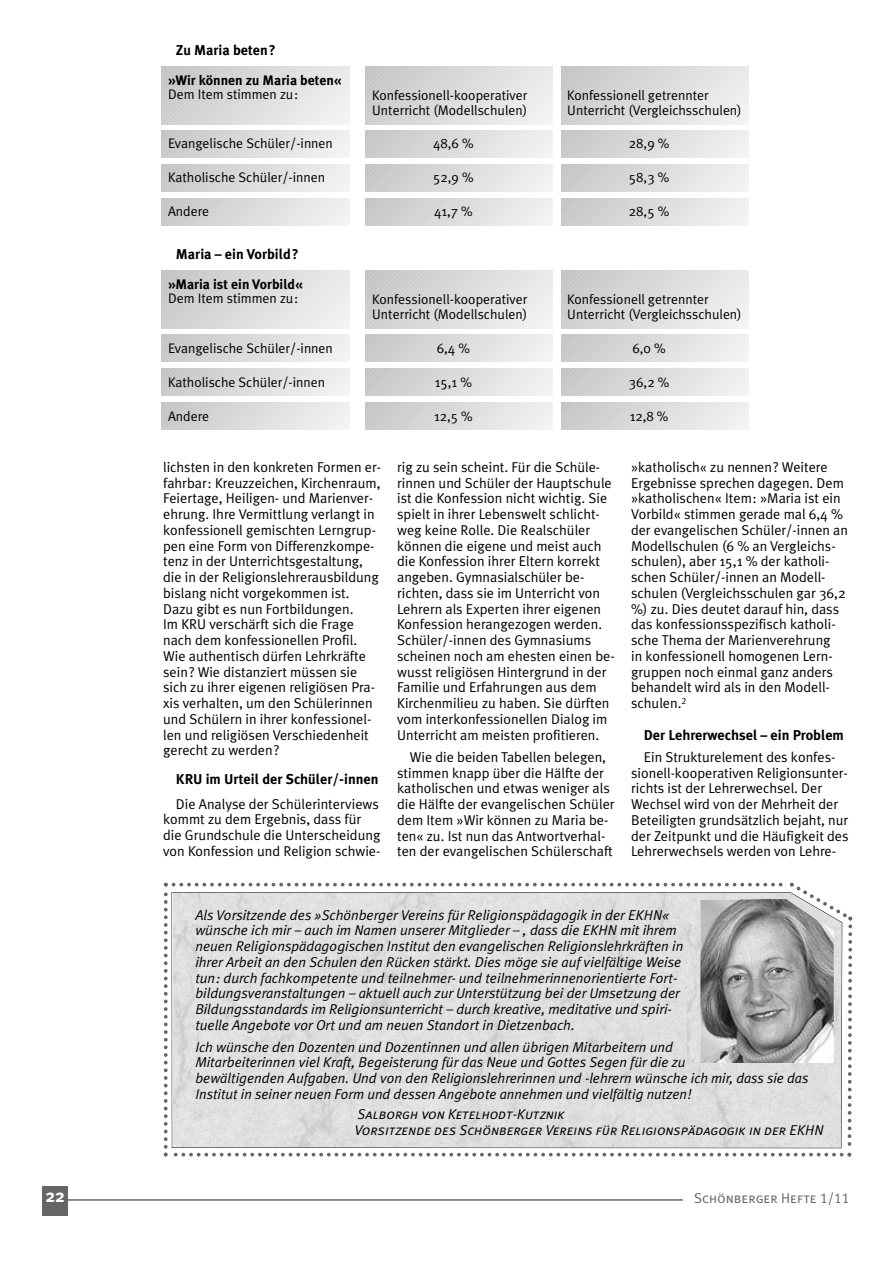
<style>
.page{position:relative;width:893px;height:1263px;background:#fff}
.page>*{position:absolute;margin:0;border:0;box-sizing:border-box;transform-origin:0 0}
.t1{font:700 18px "Meta Plus";color:#fff}
.t2{font:14.25px/15.8px "Meta Plus Normal";color:#000}
.t3{font:italic 14.25px/15.8px "Meta Plus Normal";color:#000}
.t4{font:italic 14.25px/15.8px "Meta Plus Normal Caps";color:#000}
.t5{font:700 14.25px "Meta Plus";color:#000}
.t6{font:14.25px "Meta Plus Normal Caps";color:#666}
.t7{font:13.8px/14.7px "Meta Plus Normal";color:#000}
.t8{font:700 13.8px "Meta Plus";color:#000}
</style>
<div class="page">
<svg style="left:162px;top:66px;width:187px;height:58px;background:#dcdcdc"></svg>
<svg style="left:164px;top:882px;width:689px;height:275px;background:#dedede"></svg>
<img style="left:700px;top:899px;width:133px;height:164px">
<img style="left:688px;top:898px;width:8px;height:164px">
<svg style="left:366px;top:66px;width:186px;height:58px;background:#dcdcdc"></svg>
<svg style="left:366px;top:130px;width:186px;height:27px;background:#dcdcdc"></svg>
<svg style="left:366px;top:164px;width:186px;height:27px;background:#dcdcdc"></svg>
<svg style="left:366px;top:198px;width:186px;height:27px;background:#dcdcdc"></svg>
<svg style="left:561px;top:130px;width:187px;height:27px;background:#dcdcdc"></svg>
<svg style="left:561px;top:164px;width:187px;height:27px;background:#dcdcdc"></svg>
<svg style="left:561px;top:198px;width:187px;height:27px;background:#dcdcdc"></svg>
<svg style="left:561px;top:66px;width:187px;height:58px;background:#dcdcdc"></svg>
<svg style="left:162px;top:130px;width:187px;height:27px;background:#dcdcdc"></svg>
<svg style="left:162px;top:164px;width:187px;height:27px;background:#dcdcdc"></svg>
<svg style="left:162px;top:198px;width:187px;height:27px;background:#dcdcdc"></svg>
<svg style="left:162px;top:271px;width:187px;height:57px;background:#dcdcdc"></svg>
<svg style="left:366px;top:270px;width:186px;height:58px;background:#dcdcdc"></svg>
<svg style="left:366px;top:334px;width:186px;height:27px;background:#dcdcdc"></svg>
<svg style="left:366px;top:368px;width:186px;height:27px;background:#dcdcdc"></svg>
<svg style="left:366px;top:402px;width:186px;height:27px;background:#dcdcdc"></svg>
<svg style="left:561px;top:334px;width:187px;height:27px;background:#dcdcdc"></svg>
<svg style="left:561px;top:368px;width:187px;height:27px;background:#dcdcdc"></svg>
<svg style="left:561px;top:402px;width:187px;height:27px;background:#dcdcdc"></svg>
<svg style="left:561px;top:270px;width:187px;height:58px;background:#dcdcdc"></svg>
<svg style="left:162px;top:334px;width:187px;height:27px;background:#dcdcdc"></svg>
<svg style="left:162px;top:368px;width:187px;height:27px;background:#dcdcdc"></svg>
<svg style="left:162px;top:402px;width:187px;height:27px;background:#dcdcdc"></svg>
<div style="left:43px;top:1186px;width:25px;height:29px;background:#666"></div>
<hr style="left:68px;top:1199px;width:614px;height:2px;background:#666">
<p class="t5" style="left:176px;top:44px;width:101px">Zu Maria beten?</p>
<p class="t8" style="left:168px;top:74px;width:175px">»Wir können zu Maria beten«</p>
<p class="t7" style="left:168px;top:88px;width:132px">Dem Item stimmen zu:</p>
<p class="t7" style="left:168px;top:137px;width:166px">Evangelische Schüler/-innen</p>
<p class="t7" style="left:168px;top:171px;width:158px">Katholische Schüler/-innen</p>
<p class="t7" style="left:168px;top:205px;width:43px">Andere</p>
<p class="t5" style="left:176px;top:249px;width:124px">Maria – ein Vorbild?</p>
<p class="t8" style="left:168px;top:278px;width:136px">»Maria ist ein Vorbild«</p>
<p class="t7" style="left:168px;top:292px;width:132px">Dem Item stimmen zu:</p>
<p class="t7" style="left:168px;top:341px;width:166px">Evangelische Schüler/-innen</p>
<p class="t7" style="left:168px;top:375px;width:158px">Katholische Schüler/-innen</p>
<p class="t7" style="left:168px;top:409px;width:43px">Andere</p>
<p class="t7" style="left:372px;top:89px;width:157px">Konfessionell-kooperativer<br>Unterricht (Modellschulen)</p>
<p class="t7" style="left:433px;top:137px;width:42px">48,6 %</p>
<p class="t7" style="left:433px;top:171px;width:42px">52,9 %</p>
<p class="t7" style="left:434px;top:205px;width:40px">41,7 %</p>
<p class="t7" style="left:372px;top:293px;width:157px">Konfessionell-kooperativer<br>Unterricht (Modellschulen)</p>
<p class="t7" style="left:437px;top:341px;width:35px">6,4 %</p>
<p class="t7" style="left:435px;top:375px;width:38px">15,1 %</p>
<p class="t7" style="left:434px;top:409px;width:40px">12,5 %</p>
<p class="t7" style="left:567px;top:89px;width:176px">Konfessionell getrennter<br>Unterricht (Vergleichsschulen)</p>
<p class="t7" style="left:629px;top:137px;width:42px">28,9 %</p>
<p class="t7" style="left:629px;top:171px;width:42px">58,3 %</p>
<p class="t7" style="left:629px;top:205px;width:42px">28,5 %</p>
<p class="t7" style="left:567px;top:293px;width:176px">Konfessionell getrennter<br>Unterricht (Vergleichsschulen)</p>
<p class="t7" style="left:632px;top:341px;width:35px">6,0 %</p>
<p class="t7" style="left:629px;top:375px;width:42px">36,2 %</p>
<p class="t7" style="left:629px;top:409px;width:40px">12,8 %</p>
<p class="t2" style="left:163px;top:460px;width:219px">lichsten in den konkreten Formen er&shy;fahrbar: Kreuzzeichen, Kirchenraum, Feiertage, Heiligen- und Marienver&shy;ehrung. Ihre Vermittlung verlangt in konfessionell gemischten Lerngrup&shy;pen eine Form von Differenzkompe&shy;tenz in der Unterrichtsgestaltung, die in der Religionslehrerausbildung bislang nicht vorgekommen ist.<br>Dazu gibt es nun Fortbildungen.<br>Im KRU verschärft sich die Frage nach dem konfessionellen Profil.<br>Wie authentisch dürfen Lehrkräfte sein? Wie distanziert müssen sie sich zu ihrer eigenen religiösen Pra&shy;xis verhalten, um den Schülerinnen und Schülern in ihrer konfessionel&shy;len und religiösen Verschiedenheit gerecht zu werden?</p>
<p class="t5" style="left:176px;top:773px;width:204px">KRU im Urteil der Schüler/-innen</p>
<p class="t2" style="left:163px;top:797px;width:219px;text-indent:13px">Die Analyse der Schülerinterviews kommt zu dem Ergebnis, dass für die Grundschule die Unterscheidung von Konfession und Religion schwie-</p>
<p class="t2" style="left:397px;top:460px;width:219px">rig zu sein scheint. Für die Schüle&shy;rinnen und Schüler der Hauptschule ist die Konfession nicht wichtig. Sie spielt in ihrer Lebenswelt schlicht&shy;weg keine Rolle. Die Realschüler können die eigene und meist auch die Konfession ihrer Eltern korrekt angeben. Gymnasialschüler be&shy;richten, dass sie im Unterricht von Lehrern als Experten ihrer eigenen Konfession herangezogen werden.<br>Schüler/-innen des Gymnasiums scheinen noch am ehesten einen be&shy;wusst religiösen Hintergrund in der Familie und Erfahrungen aus dem Kirchenmilieu zu haben. Sie dürften vom interkonfessionellen Dialog im Unterricht am meisten profitieren.</p>
<p class="t2" style="left:397px;top:750px;width:219px;text-indent:13px">Wie die beiden Tabellen belegen, stimmen knapp über die Hälfte der katholischen und etwas weniger als die Hälfte der evangelischen Schüler dem Item »Wir können zu Maria be&shy;ten« zu. Ist nun das Antwortverhal&shy;ten der evangelischen Schülerschaft</p>
<p class="t2" style="left:631px;top:460px;width:218px">»katholisch« zu nennen? Weitere<br>Ergebnisse sprechen dagegen. Dem »katholischen« Item: »Maria ist ein<br>Vorbild« stimmen gerade mal 6,4 % der evangelischen Schüler/-innen an<br>Modellschulen (6 % an Vergleichs&shy;schulen), aber 15,1 % der katholi&shy;schen Schüler/-innen an Modell&shy;schulen (Vergleichsschulen gar 36,2 %) zu. Dies deutet darauf hin, dass das konfessionsspezifisch katholi&shy;sche Thema der Marienverehrung<br>in konfessionell homogenen Lern&shy;gruppen noch einmal ganz anders behandelt wird als in den Modell&shy;schulen.<sup>2</sup></p>
<p class="t5" style="left:644px;top:729px;width:201px">Der Lehrerwechsel – ein Problem</p>
<p class="t2" style="left:631px;top:750px;width:219px;text-indent:13px">Ein Strukturelement des konfes&shy;sionell-kooperativen Religionsunter&shy;richts ist der Lehrerwechsel. Der Wechsel wird von der Mehrheit der Beteiligten grundsätzlich bejaht, nur der Zeitpunkt und die Häufigkeit des Lehrerwechsels werden von Lehre-</p>
<p class="t3" style="left:195px;top:908px;width:489px">Als Vorsitzende des »Schönberger Vereins für Religionspädagogik in der EKHN« wünsche ich mir – auch im Namen unserer Mitglieder – , dass die EKHN mit ihrem neuen Religionspädagogischen Institut den evangelischen Religionslehrkräften in ihrer Arbeit an den Schulen den Rücken stärkt. Dies möge sie auf vielfältige Weise tun: durch fachkompetente und teilnehmer- und teilnehmerinnenorientierte Fort&shy;bildungsveranstaltungen – aktuell auch zur Unterstützung bei der Umsetzung der Bildungsstandards im Religionsunterricht – durch kreative, meditative und spiri&shy;tuelle Angebote vor Ort und am neuen Standort in Dietzenbach.</p>
<p class="t3" style="left:195px;top:1040px;width:614px">Ich wünsche den Dozenten und Dozentinnen und allen übrigen Mitarbeitern und<br>Mitarbeiterinnen viel Kraft, Begeisterung für das Neue und Gottes Segen für die zu<br>bewältigenden Aufgaben. Und von den Religionslehrerinnen und -lehrern wünsche ich mir, dass sie das Institut in seiner neuen Form und dessen Angebote annehmen und vielfältig nutzen!</p>
<p class="t4" style="left:354px;top:1106px;width:470px">Salborgh von Ketelhodt-Kutznik<br>Vorsitzende des Schönberger Vereins für Religionspädagogik in der EKHN</p>
<p class="t1" style="left:46px;top:1188px;width:21px">22</p>
<p class="t6" style="left:694px;top:1190px;width:157px">Schönberger Hefte 1/11</p>
</div>
